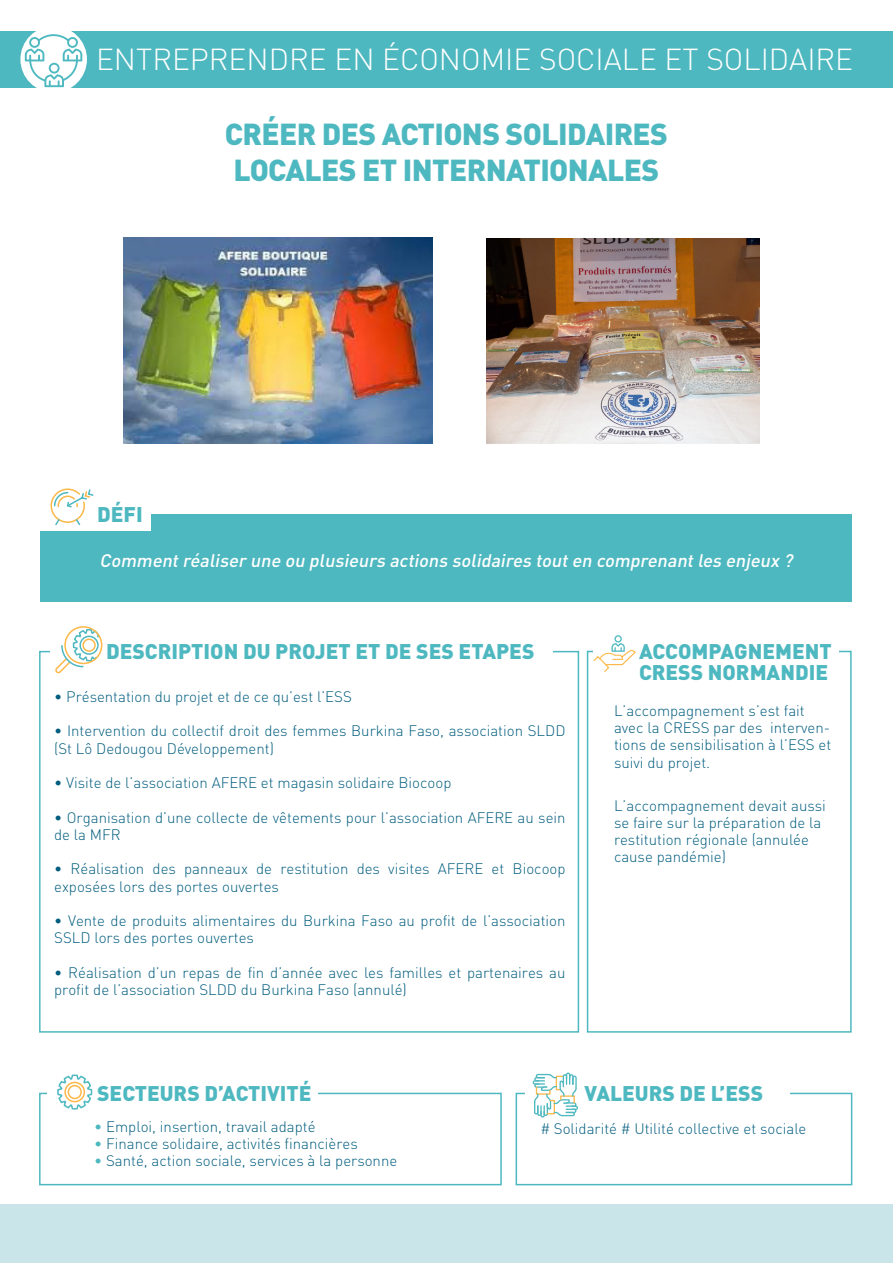
<style>
.page{position:relative;width:893px;height:1263px;background:#fff}
.page>*{position:absolute;margin:0;border:0;box-sizing:border-box;transform-origin:0 0}
.t1{font:900 30px "DIN";letter-spacing:-.02em;color:#4eb8c0}
.t2{font:300 30px "DIN";color:#fff}
.t3{font:900 21px/21px "DIN";color:#4eb8c0}
.t4{font:italic 500 18px "DIN";color:#fff}
.text_rub{font:300 15px/17.2px "DIN";color:#005d7e}
.s1{color:#4eb8c0}
</style>
<div class="page">
<div style="left:0;top:1204px;width:893px;height:59px;background:#cae5e9"></div>
<div style="left:0;top:31px;width:893px;height:56px;background:#4eb8c0"></div>
<div style="left:20px;top:26px;width:67px;height:67px;background:#fff;border-radius:50%"></div>
<div style="left:40px;top:515px;width:812px;height:87px;background:#4eb8c0"></div>
<div style="left:28px;top:507px;width:122px;height:23px;background:#fff"></div>
<svg style="left:50px;top:488px;width:44px;height:38px"></svg>
<div style="left:39px;top:1093px;width:463px;height:92px;border:2px solid #4eb8c0"></div>
<div style="left:47px;top:1089px;width:271px;height:13px;background:#fff"></div>
<svg style="left:57px;top:1074px;width:36px;height:36px"></svg>
<div style="left:64px;top:626px;width:38px;height:38px;border:2px solid #fcb848;border-radius:50%"></div>
<svg style="left:55px;top:628px;width:46px;height:46px"></svg>
<svg style="left:25px;top:33px;width:57px;height:54px"></svg>
<div style="left:587px;top:651px;width:265px;height:382px;border:2px solid #4eb8c0"></div>
<div style="left:593px;top:646px;width:245px;height:13px;background:#fff"></div>
<svg style="left:593px;top:635px;width:43px;height:37px"></svg>
<div style="left:516px;top:1093px;width:336px;height:92px;border:2px solid #4eb8c0"></div>
<div style="left:525px;top:1088px;width:265px;height:13px;background:#fff"></div>
<svg style="left:532px;top:1072px;width:46px;height:46px"></svg>
<img style="left:123px;top:238px;width:310px;height:206px">
<img style="left:486px;top:239px;width:274px;height:205px">
<p class="t2" style="left:96px;top:41px;width:759px">ENTREPRENDRE EN ÉCONOMIE SOCIALE ET SOLIDAIRE</p>
<p class="t1" style="left:225px;top:114px;width:445px">CRÉER DES ACTIONS SOLIDAIRES</p>
<p class="t1" style="left:234px;top:150px;width:427px">LOCALES ET INTERNATIONALES</p>
<p class="t3" style="left:97px;top:503px;width:47px">DÉFI</p>
<p class="t4" style="left:99px;top:549px;width:699px">Commentréaliser une ou plusieurs actions solidaires touten comprenantles enjeux ?</p>
<p class="t3" style="left:106px;top:640px;width:430px">DESCRIPTION DU PROJET ET DE SES ETAPES</p>
<p class="text_rub" style="left:54px;top:688px;width:299px">• Présentation du projet et de ce qu’est l’ESS</p>
<p class="text_rub" style="left:54px;top:722px;width:513px">• Intervention du collectif droit des femmes Burkina Faso, association SLDD (St Lô Dedougou Développement)</p>
<p class="text_rub" style="left:54px;top:774px;width:399px">• Visite de l’association AFERE et magasin solidaire Biocoop</p>
<p class="text_rub" style="left:54px;top:808px;width:513px">• Organisation d’une collecte de vêtements pour l’association AFERE au sein de la MFR</p>
<p class="text_rub" style="left:54px;top:860px;width:513px">• Réalisation des panneaux de restitution des visites AFERE et Biocoop exposées lors des portes ouvertes</p>
<p class="text_rub" style="left:54px;top:912px;width:513px">• Vente de produits alimentaires du Burkina Faso au profit de l’association<br>SSLD lors des portes ouvertes</p>
<p class="text_rub" style="left:54px;top:964px;width:513px">• Réalisation d’un repas de fin d’année avec les familles et partenaires au profit de l’association SLDD du Burkina Faso (annulé)</p>
<p class="t3" style="left:639px;top:639px;width:194px">ACCOMPAGNEMENT<br>CRESS NORMANDIE</p>
<p class="text_rub" style="left:614px;top:702px;width:219px">L’accompagnement s’est fait avec la CRESS par des interven&shy;tions de sensibilisation à l’ESS et suivi du projet.</p>
<p class="text_rub" style="left:614px;top:796px;width:213px">L’accompagnement devait aussi se faire sur la préparation de la restitution régionale (annulée cause pandémie)</p>
<p class="t3" style="left:97px;top:1081px;width:216px">SECTEURS D’ACTIVITÉ</p>
<p class="text_rub" style="left:94px;top:1117px;width:223px"><span class="s1">•</span> Emploi, insertion, travail adapté</p>
<p class="text_rub" style="left:94px;top:1135px;width:265px"><span class="s1">•</span> Finance solidaire, activités financières</p>
<p class="text_rub" style="left:94px;top:1152px;width:305px"><span class="s1">•</span> Santé, action sociale, services à la personne</p>
<p class="t3" style="left:584px;top:1081px;width:180px">VALEURS DE L’ESS</p>
<p class="text_rub" style="left:540px;top:1120px;width:267px"># Solidarité # Utilité collective et sociale</p>
</div>
